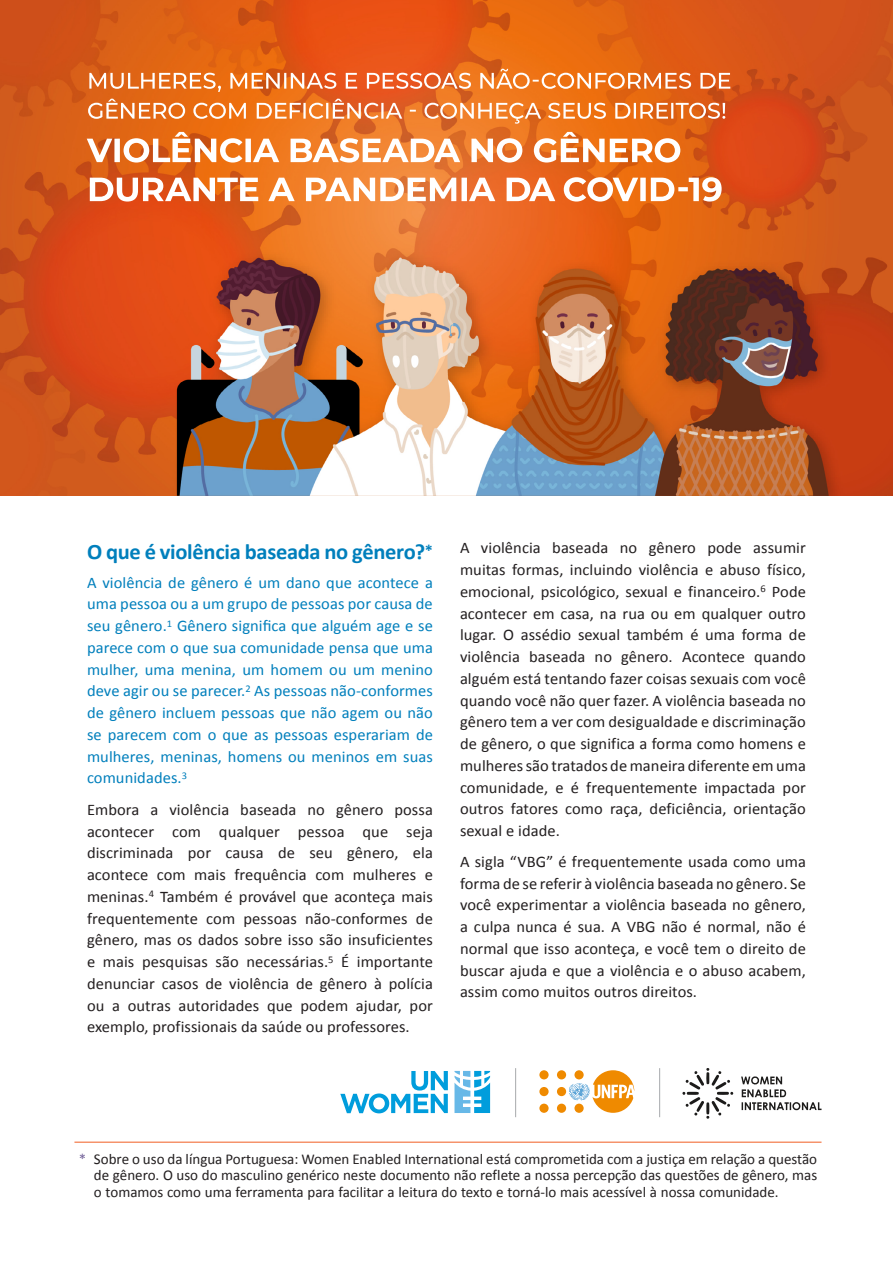
<style>
.page{position:relative;width:893px;height:1263px;background:#fff}
.page>*{position:absolute;margin:0;border:0;box-sizing:border-box;transform-origin:0 0}
.Subhead_Level_1__No{font:700 22.05px "Calibri";letter-spacing:-.015em;color:#007fbc}
.BODY_TEXT__ITALIC_OR{font:16.2px/21.8px "Calibri";letter-spacing:.005em;color:#231f20;text-align:justify}
.Blue_Intro_BODY_TEXT{font:16.2px/21.8px "Calibri";letter-spacing:.005em;color:#007fbc;text-align:justify}
.Footnote_text{font:15px/16.5px "Calibri";color:#231f20;text-align:justify}
.s1{font-size:16.2px}
.s2{color:#77669c}
</style>
<div class="page">
<img style="left:0;top:0;width:893px;height:495px">
<svg style="left:340px;top:1071px;width:108px;height:42px"></svg>
<svg style="left:454px;top:1071px;width:36px;height:42px"></svg>
<svg style="left:741px;top:1076px;width:80px;height:34px"></svg>
<svg style="left:682px;top:1068px;width:51px;height:51px"></svg>
<div style="left:557px;top:1087px;width:9px;height:9px;background:#ef8a00;border-radius:50%"></div>
<div style="left:557px;top:1104px;width:9px;height:9px;background:#ef8a00;border-radius:50%"></div>
<div style="left:557px;top:1070px;width:9px;height:9px;background:#ef8a00;border-radius:50%"></div>
<div style="left:539px;top:1087px;width:10px;height:9px;background:#ef8a00;border-radius:50%"></div>
<div style="left:539px;top:1104px;width:10px;height:9px;background:#ef8a00;border-radius:50%"></div>
<div style="left:539px;top:1070px;width:10px;height:9px;background:#ef8a00;border-radius:50%"></div>
<svg style="left:569px;top:1070px;width:65px;height:43px"></svg>
<hr style="left:659px;top:1068px;width:1px;height:49px;background:#a7a9ac">
<hr style="left:515px;top:1068px;width:1px;height:49px;background:#a7a9ac">
<hr style="left:74px;top:1142px;width:747px;height:1px;background:#f15d22">
<svg style="left:87px;top:132px;width:593px;height:31px"></svg>
<svg style="left:88px;top:99px;width:637px;height:25px;background:#eb8946"></svg>
<svg style="left:89px;top:69px;width:641px;height:23px;background:#ea8548"></svg>
<svg style="left:90px;top:177px;width:633px;height:25px"></svg>
<h2 class="Subhead_Level_1__No" style="left:87px;top:538px;width:347px">O que é violência baseada no gênero?<span class="s1">*</span></h2>
<p class="Blue_Intro_BODY_TEXT" style="left:87px;top:571px;width:347px">A violência de gênero é um dano que acontece a uma pessoa ou a um grupo de pessoas por causa de seu gênero.<sup>1</sup> Gênero significa que alguém age e se parece com o que sua comunidade pensa que uma mulher, uma menina, um homem ou um menino deve agir ou se parecer.<sup>2</sup> As pessoas não-conformes de gênero incluem pessoas que não agem ou não se parecem com o que as pessoas esperariam de mulheres, meninas, homens ou meninos em suas comunidades.<sup>3</sup></p>
<p class="BODY_TEXT__ITALIC_OR" style="left:87px;top:799px;width:347px">Embora a violência baseada no gênero possa acontecer com qualquer pessoa que seja discriminada por causa de seu gênero, ela acontece com mais frequência com mulheres e meninas.<sup>4</sup> Também é provável que aconteça mais frequentemente com pessoas não-conformes de gênero, mas os dados sobre isso são insuficientes e mais pesquisas são necessárias.<sup>5</sup> É importante denunciar casos de violência de gênero à polícia ou a outras autoridades que podem ajudar, por exemplo, profissionais da saúde ou professores.</p>
<p class="BODY_TEXT__ITALIC_OR" style="left:460px;top:537px;width:347px">A violência baseada no gênero pode assumir muitas formas, incluindo violência e abuso físico, emocional, psicológico, sexual e financeiro.<sup>6</sup> Pode acontecer em casa, na rua ou em qualquer outro lugar. O assédio sexual também é uma forma de violência baseada no gênero. Acontece quando alguém está tentando fazer coisas sexuais com você quando você não quer fazer. A violência baseada no gênero tem a ver com desigualdade e discriminação de gênero, o que significa a forma como homens e mulheres são tratados de maneira diferente em uma comunidade, e é frequentemente impactada por outros fatores como raça, deficiência, orientação sexual e idade.</p>
<p class="BODY_TEXT__ITALIC_OR" style="left:460px;top:851px;width:347px">A sigla “VBG” é frequentemente usada como uma forma de se referir à violência baseada no gênero. Se você experimentar a violência baseada no gênero, a culpa nunca é sua. A VBG não é normal, não é normal que isso aconteça, e você tem o direito de buscar ajuda e que a violência e o abuso acabem, assim como muitos outros direitos.</p>
<p class="Footnote_text" style="left:94px;top:1151px;width:725px;text-indent:-15px"><span class="s2">*</span> Sobre o uso da língua Portuguesa: Women Enabled International está comprometida com a justiça em relação a questão de gênero. O uso do masculino genérico neste documento não reflete a nossa percepção das questões de gênero, mas o tomamos como uma ferramenta para facilitar a leitura do texto e torná-lo mais acessível à nossa comunidade.</p>
</div>
